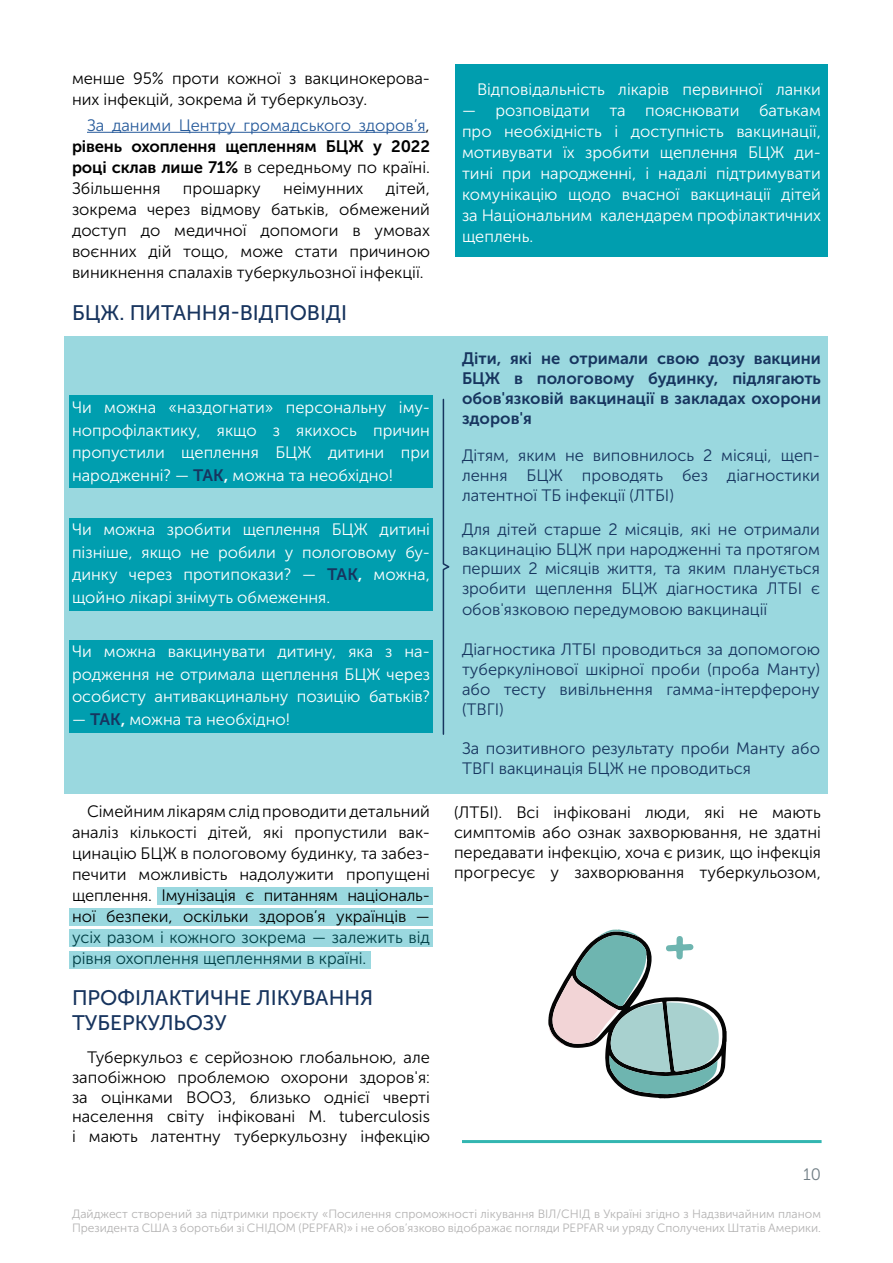
<style>
.page{position:relative;width:893px;height:1263px;background:#fff}
.page>*{position:absolute;margin:0;border:0;box-sizing:border-box;transform-origin:0 0}
.t1{font:21px/25.2px "Museo Sans Cyrl 500";color:#17345e}
.t2{font:16.5px/21px "Museo Sans Cyrl 300";color:#000;text-align:justify}
.t3{font:16.5px/22.5px "Museo Sans Cyrl 300";color:#fff;text-align:justify}
.t4{font:16.5px/19.8px "Museo Sans Cyrl 300";color:#17355f;text-align:justify}
.t5{font:16.5px/19.8px "Museo Sans Cyrl 700";color:#17355f;text-align:justify}
.t6{font:16.5px "Museo Sans Cyrl 300";color:#275b9b}
.t7{font:16.5px "Museo Sans Cyrl 700";letter-spacing:-.01em;color:#000}
.t8{font:16.5px "Museo Sans Cyrl 300";color:#717e85}
.t9{font:12px/14.4px "Museo Sans Cyrl 300";color:#b3b2b2}
.s1{color:#000}
.s2{font-family:"Museo Sans Cyrl 700"}
.s3{font-family:"Museo Sans Cyrl 700";color:#17355f}
</style>
<div class="page">
<svg style="left:548px;top:929px;width:179px;height:170px"></svg>
<div style="left:157px;top:887px;width:276px;height:18px;background:#9ad8df"></div>
<div style="left:69px;top:908px;width:364px;height:18px;background:#9ad8df"></div>
<div style="left:456px;top:64px;width:372px;height:192px;background:#009eaf"></div>
<div style="left:65px;top:336px;width:763px;height:458px;background:#9ad8df"></div>
<div style="left:69px;top:396px;width:364px;height:92px;background:#009eaf"></div>
<div style="left:69px;top:518px;width:364px;height:92px;background:#009eaf"></div>
<div style="left:69px;top:640px;width:364px;height:93px;background:#009eaf"></div>
<hr style="left:462px;top:1140px;width:360px;height:3px;background:#33b6b1">
<hr style="left:87px;top:132px;width:339px;height:1px;background:#275b9b">
<svg style="left:442px;top:398px;width:8px;height:337px"></svg>
<div style="left:69px;top:929px;width:364px;height:18px;background:#9ad8df"></div>
<div style="left:69px;top:951px;width:302px;height:17px;background:#9ad8df"></div>
<p class="t2" style="left:72px;top:68px;width:359px">менше 95% проти кожної з вакцинокерова&shy;них інфекцій, зокрема й туберкульозу.</p>
<p class="t6" style="left:87px;top:116px;width:344px">За даними Центру громадського здоров’я<span class="s1">,</span></p>
<p class="t7" style="left:72px;top:137px;width:359px">рівень охоплення щепленням БЦЖ у 2022</p>
<p class="t2" style="left:72px;top:157px;width:359px"><span class="s2">році склав лише 71%</span> в середньому по країні.<br>Збільшення</p>
<p class="t2" style="left:72px;top:178px;width:359px;text-indent:314px">дітей, зокрема через відмову батьків, обмежений доступ до медичної допомоги в умовах воєнних дій тощо, може стати причиною виникнення спалахів туберкульозної інфекції.</p>
<p class="t1" style="left:72px;top:300px;width:277px">БЦЖ. ПИТАННЯ-ВІДПОВІДІ</p>
<p class="t2" style="left:183px;top:178px;width:79px">прошарку</p>
<p class="t2" style="left:283px;top:178px;width:82px">неімунних</p>
<p class="t3" style="left:72px;top:396px;width:359px">Чи можна «наздогнати» персональну іму&shy;нопрофілактику, якщо з якихось причин пропустили щеплення БЦЖ дитини при народженні? — <span class="s3">ТАК</span><span class="s2">,</span> можна та необхідно!</p>
<p class="t3" style="left:72px;top:518px;width:359px">Чи можна зробити щеплення БЦЖ дитині пізніше, якщо не робили у пологовому бу&shy;динку через протипокази? — <span class="s3">ТАК</span><span class="s2">,</span> можна, щойно лікарі знімуть обмеження.</p>
<p class="t3" style="left:72px;top:640px;width:359px">Чи можна вакцинувати дитину, яка з на&shy;родження не отримала щеплення БЦЖ через особисту антивакцинальну позицію батьків?</p>
<p class="t3" style="left:72px;top:708px;width:220px">— <span class="s3">ТАК</span><span class="s2">,</span> можна та необхідно!</p>
<p class="t2" style="left:72px;top:801px;width:360px;text-indent:15px">Сімейним лікарям слід проводити детальний аналіз кількості дітей, які пропустили вак&shy;цинацію БЦЖ в пологовому будинку, та забез&shy;печити можливість надолужити пропущені щеплення. Імунізація є питанням національ&shy;ної безпеки, оскільки здоров’я українців — усіх разом і кожного зокрема — залежить від рівня охоплення щепленнями в країні.</p>
<p class="t1" style="left:72px;top:985px;width:303px">ПРОФІЛАКТИЧНЕ ЛІКУВАННЯ<br>ТУБЕРКУЛЬОЗУ</p>
<p class="t2" style="left:72px;top:1048px;width:359px;line-height:19.8px;text-indent:15px">Туберкульоз є серйозною глобальною, але запобіжною проблемою охорони здоров'я: за оцінками ВООЗ, близько однієї чверті населення світу інфіковані M. tuberculosis і мають латентну туберкульозну інфекцію</p>
<p class="t3" style="left:477px;top:79px;width:345px">Відповідальність лікарів первинної ланки</p>
<p class="t3" style="left:462px;top:100px;width:360px;line-height:21px">— розповідати та пояснювати батькам про необхідність і доступність вакцинації, мотивувати їх зробити щеплення БЦЖ ди&shy;тині при народженні, і надалі підтримувати комунікацію щодо вчасної вакцинації дітей за Національним календарем профілактичних щеплень.</p>
<p class="t5" style="left:462px;top:349px;width:360px">Діти, які не отримали свою дозу вакцини БЦЖ в пологовому будинку, підлягають обов'язковій вакцинації в закладах охорони здоров'я</p>
<p class="t4" style="left:462px;top:446px;width:359px">Дітям, яким не виповнилось 2 місяці, щеп&shy;лення БЦЖ проводять без діагностики латентної ТБ інфекції (ЛТБІ)</p>
<p class="t4" style="left:462px;top:519px;width:360px">Для дітей старше 2 місяців, які не отримали вакцинацію БЦЖ при народженні та протягом перших 2 місяців життя, та яким планується зробити щеплення БЦЖ діагностика ЛТБІ є обов'язковою передумовою вакцинації</p>
<p class="t4" style="left:462px;top:640px;width:359px">Діагностика ЛТБІ проводиться за допомогою туберкулінової шкірної проби (проба Манту) або тесту вивільнення гамма-інтерферону (ТВГІ)</p>
<p class="t4" style="left:462px;top:738px;width:359px">За позитивного результату проби Манту або<br>ТВГІ вакцинація БЦЖ не проводиться</p>
<p class="t2" style="left:454px;top:803px;width:368px;line-height:19.8px">(ЛТБІ). Всі інфіковані люди, які не мають симптомів або ознак захворювання, не здатні передавати інфекцію, хоча є ризик, що інфекція прогресує у захворювання туберкульозом,</p>
<p class="t8" style="left:803px;top:1165px;width:19px">10</p>
<p class="t9" style="left:72px;top:1207px;width:750px">Дайджест створений за підтримки проєкту «Посилення спроможності лікування ВІЛ/СНІД в Україні згідно з Надзвичайним планом<br>Президента США з боротьби зі СНІДОМ (PEPFAR)» і не обов’язково відображає погляди PEPFAR чи уряду Сполучених Штатів Америки.</p>
</div>
